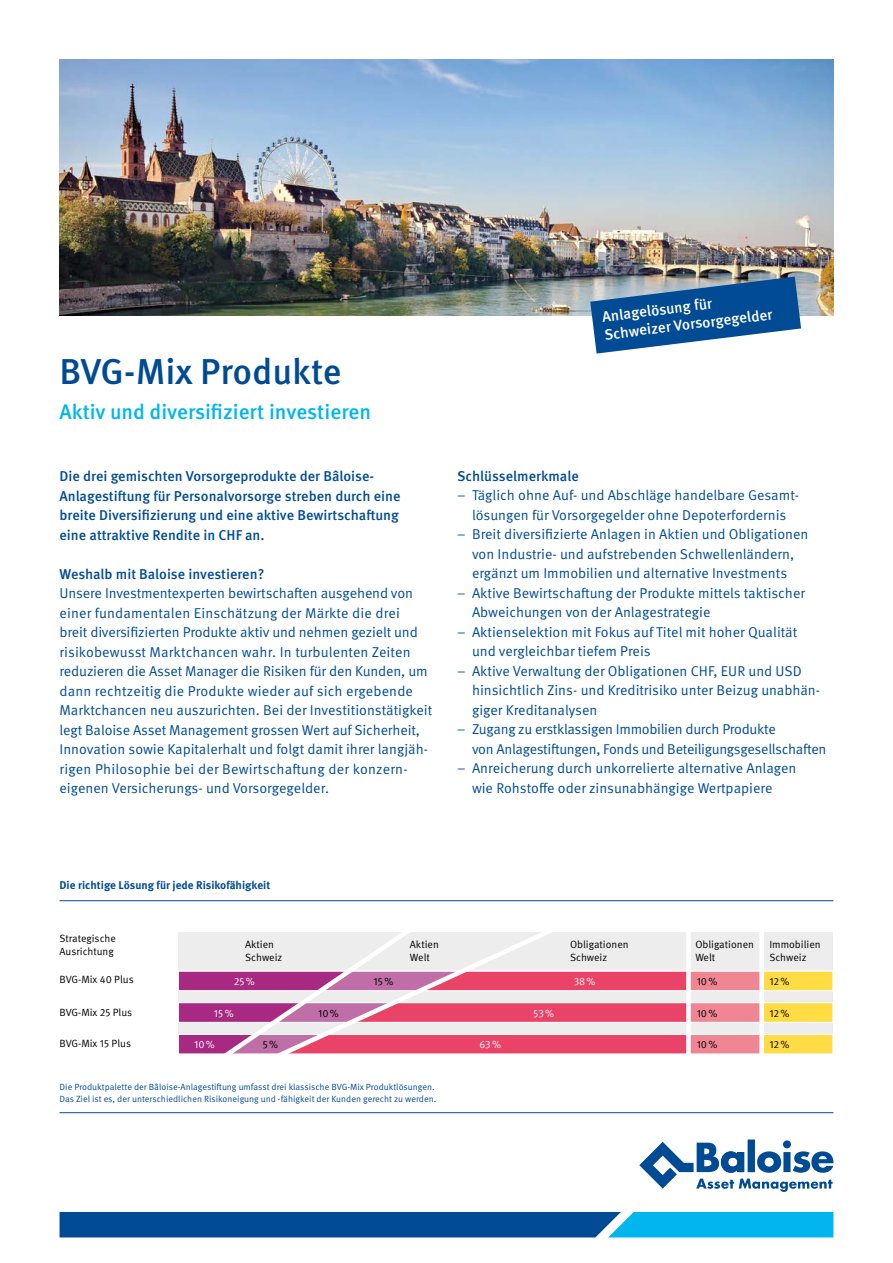
<style>
.page{position:relative;width:893px;height:1263px;background:#fff}
.page>*{position:absolute;margin:0;border:0;box-sizing:border-box;transform-origin:0 0}
.t1{font:500 36px "Meta Pro";letter-spacing:-.005em;color:#004b93}
.t2{font:500 21px "Meta Pro";color:#00b6ed}
.t3{font:500 15px/18px "Meta Pro";color:#fff}
.t4{font:14.25px/19.5px "Meta Pro Norm";color:#004b93}
.t5{font:500 14.25px/19.5px "Meta Pro";color:#004b93}
.t6{font:14.25px/19.5px "Meta Pro Norm";letter-spacing:-.02em;color:#004b93}
.t7{font:700 11.25px "Meta Pro";color:#004b93}
.t8{font:10.5px/13.5px "Meta Pro Norm";color:#000}
.t9{font:10.5px "Meta Pro Norm";color:#fff}
.t10{font:9px/12px "Meta Pro Norm";color:#004b93}
</style>
<div class="page">
<svg style="left:60px;top:1212px;width:773px;height:25px;background:#046bad"></svg>
<svg style="left:639px;top:1140px;width:194px;height:52px"></svg>
<img style="left:60px;top:60px;width:773px;height:256px">
<svg style="left:590px;top:277px;width:211px;height:77px"></svg>
<hr style="left:60px;top:900px;width:773px;height:1px;background:#004b93">
<hr style="left:60px;top:1112px;width:773px;height:1px;background:#004b93">
<div style="left:179px;top:933px;width:654px;height:121px;background:#ededed"></div>
<svg style="left:180px;top:972px;width:651px;height:17px;background:#de985b"></svg>
<svg style="left:180px;top:1004px;width:651px;height:17px;background:#de985b"></svg>
<svg style="left:180px;top:1036px;width:651px;height:16px;background:#de985b"></svg>
<div style="left:178px;top:970px;width:655px;height:21px;border:1px solid #fff"></div>
<div style="left:178px;top:1002px;width:655px;height:21px;border:1px solid #fff"></div>
<div style="left:178px;top:1034px;width:655px;height:20px;border:1px solid #fff"></div>
<svg style="left:219px;top:932px;width:547px;height:122px"></svg>
<h1 class="t1" style="left:60px;top:343px;width:284px">BVG-Mix Produkte</h1>
<h2 class="t2" style="left:60px;top:395px;width:313px">Aktiv und diversifiziert investieren</h2>
<p class="t5" style="left:60px;top:465px;width:343px">Die drei gemischten Vorsorgeprodukte der Bâloise-Anlagestiftung für Personalvorsorge streben durch eine breite Diversifizierung und eine aktive Bewirtschaftung eine attraktive Rendite in CHF an.</p>
<p class="t5" style="left:60px;top:563px;width:206px">Weshalb mit Baloise investieren?</p>
<p class="t4" style="left:60px;top:582px;width:374px">Unsere Investmentexperten bewirtschaften ausgehend von einer fundamentalen Einschätzung der Märkte die drei<br>breit diversifizierten Produkte aktiv und nehmen gezielt und risikobewusst Marktchancen wahr. In turbulenten Zeiten reduzieren die Asset Manager die Risiken für den Kunden, um dann rechtzeitig die Produkte wieder auf sich ergebende Marktchancen neu auszurichten. Bei der Investitionstätigkeit legt Baloise Asset Management grossen Wert auf Sicherheit, Innovation sowie Kapitalerhalt und folgt damit ihrer langjäh&shy;rigen Philosophie bei der Bewirtschaftung der konzern&shy;eigenen Versicherungs- und Vorsorgegelder.</p>
<p class="t3" style="left:601px;top:307px;width:171px;rotate:-7deg">Anlagelösung für<br>Schweizer Vorsorgegelder</p>
<p class="t5" style="left:457px;top:465px;width:123px">Schlüsselmerkmale</p>
<p class="t4" style="left:457px;top:485px;width:343px;text-align:center">– Täglich ohne Auf- und Abschläge handelbare Gesamt&shy;lösungen für Vorsorgegelder ohne Depoterfordernis</p>
<p class="t4" style="left:457px;top:524px;width:353px;text-align:center">– Breit diversifizierte Anlagen in Aktien und Obligationen von Industrie- und aufstrebenden Schwellenländern, ergänzt um Immobilien und alternative Investments</p>
<p class="t4" style="left:472px;top:582px;width:335px;text-indent:-15px">– Aktive Bewirtschaftung der Produkte mittels taktischer<br>Abweichungen von der Anlagestrategie</p>
<p class="t4" style="left:472px;top:621px;width:327px;text-indent:-15px">– Aktienselektion mit Fokus auf Titel mit hoher Qualität und vergleichbar tiefem Preis</p>
<p class="t4" style="left:472px;top:660px;width:350px;text-indent:-15px">– Aktive Verwaltung der Obligationen CHF, EUR und USD hinsichtlich Zins- und Kreditrisiko unter Beizug unabhän&shy;giger Kreditanalysen</p>
<p class="t6" style="left:472px;top:719px;width:356px;text-indent:-15px">– Zugang zu erstklassigen Immobilien durch Produkte<br>von Anlagestiftungen, Fonds und Beteiligungsgesellschaften</p>
<p class="t4" style="left:472px;top:758px;width:326px;text-indent:-15px">– Anreicherung durch unkorrelierte alternative Anlagen wie Rohstoffe oder zinsunabhängige Wertpapiere</p>
<p class="t7" style="left:60px;top:876px;width:212px">Die richtige Lösung für jede Risikofähigkeit</p>
<p class="t8" style="left:60px;top:930px;width:58px">Strategische<br>Ausrichtung</p>
<p class="t8" style="left:60px;top:972px;width:76px">BVG-Mix 40 Plus</p>
<p class="t8" style="left:60px;top:1004px;width:74px">BVG-Mix 25 Plus</p>
<p class="t8" style="left:60px;top:1036px;width:73px">BVG-Mix 15 Plus</p>
<p class="t10" style="left:60px;top:1080px;width:378px">Die Produktpalette der Bâloise-Anlagestiftung umfasst drei klassische BVG-Mix Produktlösungen.<br>Das Ziel ist es, der unterschiedlichen Risikoneigung und -fähigkeit der Kunden gerecht zu werden.</p>
<p class="t8" style="left:245px;top:936px;width:39px">Aktien<br>Schweiz</p>
<p class="t8" style="left:410px;top:936px;width:30px">Aktien<br>Welt</p>
<p class="t8" style="left:570px;top:936px;width:60px">Obligationen<br>Schweiz</p>
<p class="t8" style="left:695px;top:936px;width:60px">Obligationen<br>Welt</p>
<p class="t8" style="left:769px;top:936px;width:53px">Immobilien<br>Schweiz</p>
<p class="t9" style="left:234px;top:973px;width:23px">25%</p>
<p class="t8" style="left:374px;top:974px;width:21px">15%</p>
<p class="t9" style="left:574px;top:973px;width:23px">38%</p>
<p class="t8" style="left:697px;top:974px;width:22px">10%</p>
<p class="t8" style="left:769px;top:974px;width:22px">12%</p>
<p class="t9" style="left:214px;top:1005px;width:21px">15%</p>
<p class="t8" style="left:318px;top:1005px;width:22px">10%</p>
<p class="t9" style="left:533px;top:1005px;width:22px">53%</p>
<p class="t8" style="left:697px;top:1005px;width:22px">10%</p>
<p class="t8" style="left:769px;top:1005px;width:22px">12%</p>
<p class="t9" style="left:194px;top:1036px;width:22px">10%</p>
<p class="t8" style="left:263px;top:1037px;width:17px">5%</p>
<p class="t9" style="left:479px;top:1036px;width:23px">63%</p>
<p class="t8" style="left:697px;top:1037px;width:22px">10%</p>
<p class="t8" style="left:769px;top:1037px;width:22px">12%</p>
</div>
